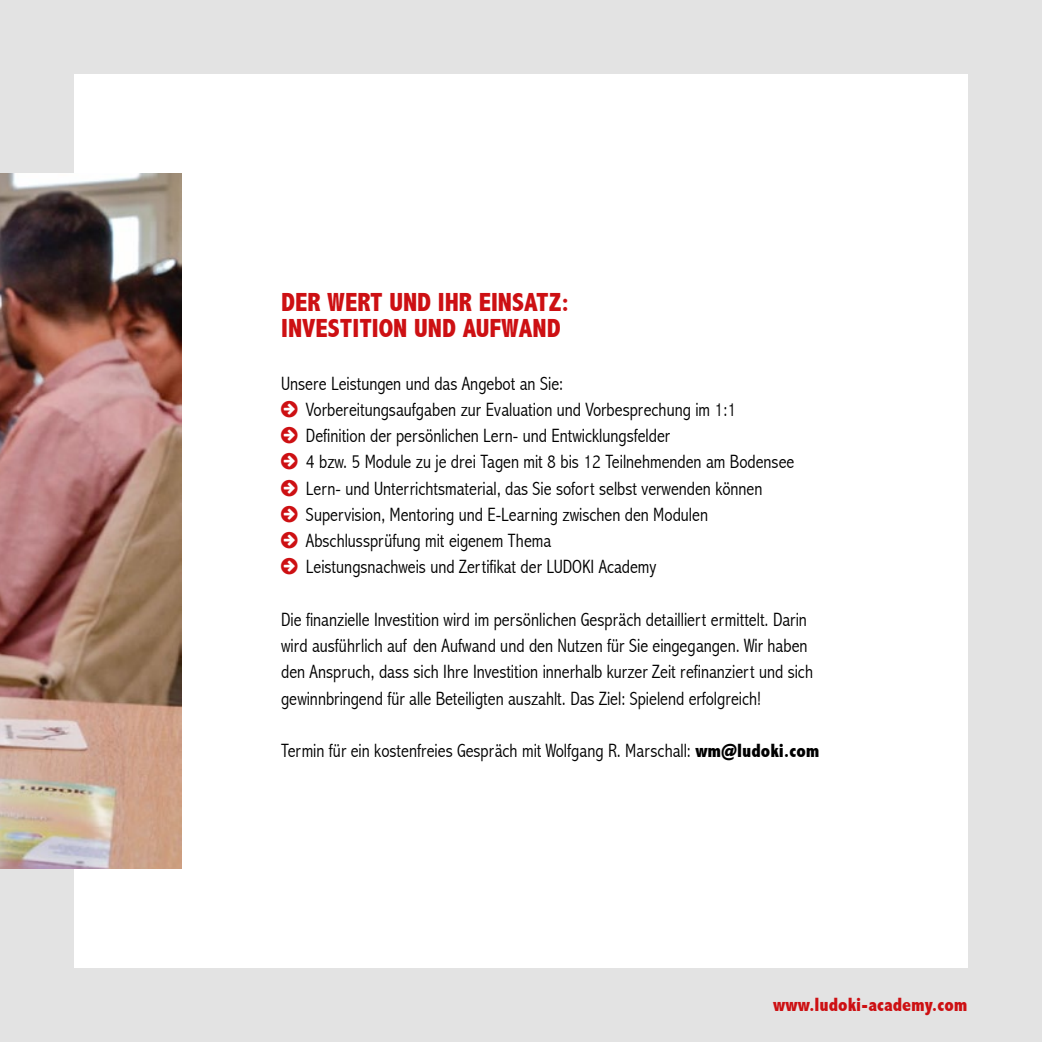
<style>
.page{position:relative;width:1042px;height:1042px;background:#e3e3e3}
.page>*{position:absolute;margin:0;border:0;box-sizing:border-box;transform-origin:0 0}
.t1{font:800 condensed 26.25px/26.2px "Abadi";color:#cd1013}
.t2{font:300 condensed 19.25px/26.2px "Abadi";color:#000}
.t3{font:800 condensed 19.25px "Abadi";color:#cd1013}
.s1{font-weight:800}
</style>
<div class="page">
<div style="left:74px;top:74px;width:893px;height:893px;background:#fff"></div>
<img style="left:0;top:174px;width:182px;height:694px">
<h1 class="t1" style="left:281px;top:289px;width:289px">DER WERT UND IHR EINSATZ:<br>INVESTITION UND AUFWAND</h1>
<p class="t2" style="left:306px;top:370px;width:490px;text-indent:-25px">Unsere Leistungen und das Angebot an Sie:<br>Vorbereitungsaufgaben zur Evaluation und Vorbesprechung im 1:1<br>Definition der persönlichen Lern- und Entwicklungsfelder<br>4 bzw. 5 Module zu je drei Tagen mit 8 bis 12 Teilnehmenden am Bodensee Lern- und Unterrichtsmaterial, das Sie sofort selbst verwenden können Supervision, Mentoring und E-Learning zwischen den Modulen Abschlussprüfung mit eigenem Thema<br>Leistungsnachweis und Zertifikat der LUDOKI Academy</p>
<p class="t2" style="left:281px;top:606px;width:533px">Die finanzielle Investition wird im persönlichen Gespräch detailliert ermittelt. Darin wird ausführlich auf den Aufwand und den Nutzen für Sie eingegangen. Wir haben den Anspruch, dass sich Ihre Investition innerhalb kurzer Zeit refinanziert und sich gewinnbringend für alle Beteiligten auszahlt. Das Ziel: Spielend erfolgreich!</p>
<p class="t2" style="left:281px;top:737px;width:540px">Termin für ein kostenfreies Gespräch mit Wolfgang R. Marschall: <span class="s1">wm@ludoki.com</span></p>
<p class="t3" style="left:773px;top:994px;width:196px">www.ludoki-academy.com</p>
</div>
